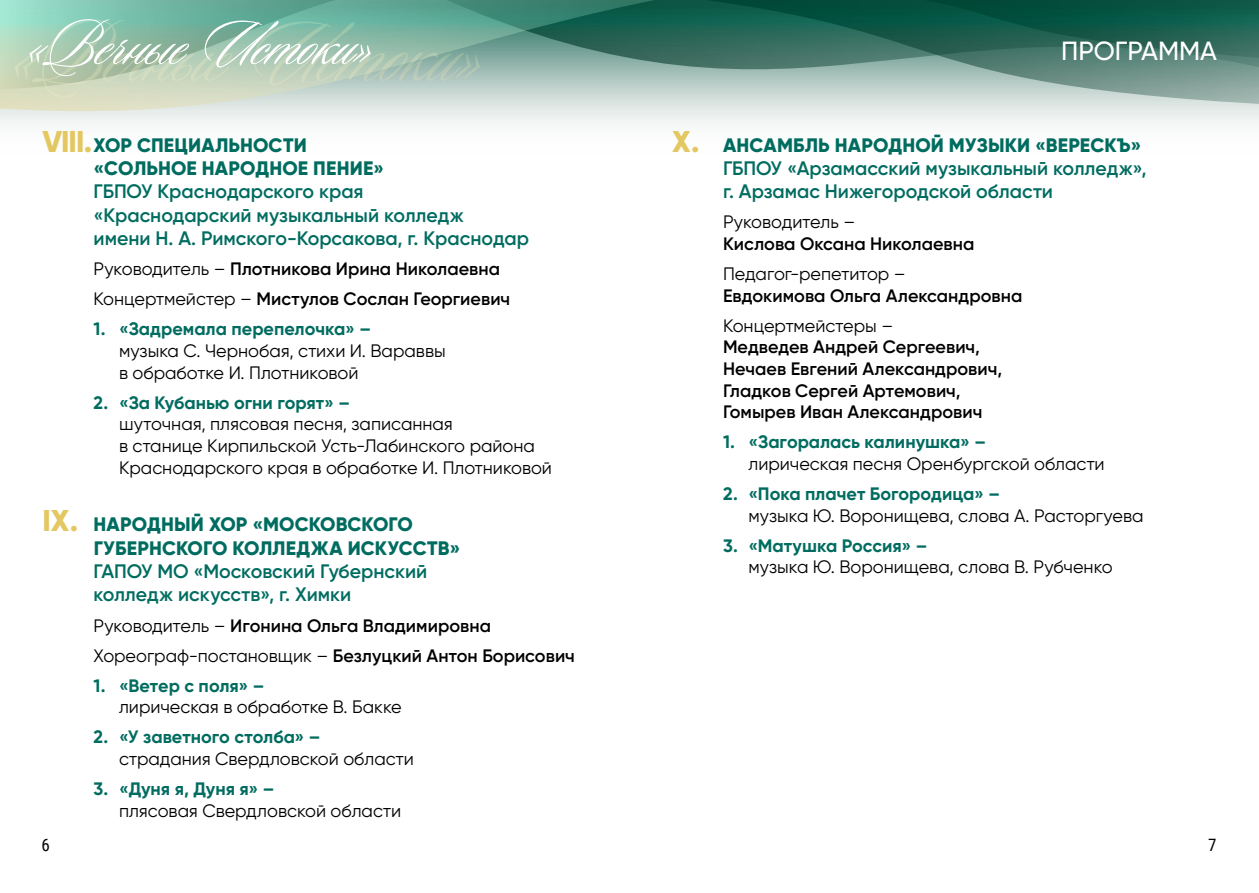
<style>
.page{position:relative;width:1259px;height:893px;background:#fff}
.page>*{position:absolute;margin:0;border:0;box-sizing:border-box;transform-origin:0 0}
.t1{font:500 26.25px "Gilroy";color:#fff}
.t2{font:600 19.5px/23.4px "Gilroy";color:#006c60}
.t3{font:800 19.5px/23.4px "Gilroy";letter-spacing:.005em;color:#006c60}
.t4{font:18px/21.6px "Gilroy";color:#000}
.t5{font:600 18px/21.6px "Gilroy";color:#000}
.t6{font:700 18px "Gilroy";color:#006c60}
.t7{font:16.95px "Roboto Condensed";color:#000}
.s1{font-size:30px;color:#e3c761}
.s2{font-weight:400}
.s3{font-weight:800;font-size:30px;color:#e3c761}
.s4{font-weight:800}
</style>
<div class="page">
<svg style="left:0;top:0;width:1259px;height:125px;background:#81a59b"></svg>
<svg style="left:0;top:0;width:480px;height:97px;background:#a0c6b3"></svg>
<p class="t3" style="left:94px;top:133px;width:292px;text-indent:-51px"><span class="s1">VIII.</span>ХОР СПЕЦИАЛЬНОСТИ «СОЛЬНОЕ НАРОДНОЕ ПЕНИЕ»</p>
<p class="t2" style="left:94px;top:180px;width:437px">ГБПОУ Краснодарского края<br>«Краснодарский музыкальный колледж<br>имени Н. А. Римского-Корсакова, г. Краснодар</p>
<p class="t5" style="left:94px;top:254px;width:418px;line-height:30.2px"><span class="s2">Руководитель –</span> Плотникова Ирина Николаевна<br><span class="s2">Концертмейстер –</span> Мистулов Сослан Георгиевич</p>
<p class="t6" style="left:94px;top:318px;width:279px">1. «Задремала перепелочка» –</p>
<p class="t4" style="left:119px;top:340px;width:328px">музыка С. Чернобая, стихи И. Вараввы в обработке И. Плотниковой</p>
<p class="t6" style="left:94px;top:391px;width:258px">2. «За Кубанью огни горят» –</p>
<p class="t4" style="left:119px;top:413px;width:434px">шуточная, плясовая песня, записанная<br>в станице Кирпильской Усть-Лабинского района<br>Краснодарского края в обработке И. Плотниковой</p>
<p class="t3" style="left:94px;top:513px;width:368px;text-indent:-51px"><span class="s1">IX.</span> НАРОДНЫЙ ХОР «МОСКОВСКОГО<br>ГУБЕРНСКОГО КОЛЛЕДЖА ИСКУССТВ»</p>
<p class="t2" style="left:94px;top:559px;width:335px">ГАПОУ МО «Московский Губернский колледж искусств», г. Химки</p>
<p class="t5" style="left:94px;top:610px;width:483px;line-height:30.2px"><span class="s2">Руководитель –</span> Игонина Ольга Владимировна<br><span class="s2">Хореограф-постановщик –</span> Безлуцкий Антон Борисович</p>
<p class="t6" style="left:94px;top:674px;width:172px">1. «Ветер с поля» –</p>
<p class="t4" style="left:119px;top:696px;width:284px">лирическая в обработке В. Бакке</p>
<p class="t6" style="left:94px;top:726px;width:228px">2. «У заветного столба» –</p>
<p class="t4" style="left:119px;top:748px;width:296px">страдания Свердловской области</p>
<p class="t6" style="left:94px;top:778px;width:182px">3. «Дуня я, Дуня я» –</p>
<p class="t4" style="left:119px;top:799px;width:283px">плясовая Свердловской области</p>
<h1 class="t1" style="left:1061px;top:34px;width:157px">ПРОГРАММА</h1>
<p class="t2" style="left:723px;top:133px;width:425px;text-indent:-51px"><span class="s3">X.</span> <span class="s4">АНСАМБЛЬ НАРОДНОЙ МУЗЫКИ «ВЕРЕСКЪ»<br></span>ГБПОУ «Арзамасский музыкальный колледж», г. Арзамас Нижегородской области</p>
<p class="t4" style="left:723px;top:211px;width:134px">Руководитель –</p>
<p class="t5" style="left:723px;top:233px;width:253px">Кислова Оксана Николаевна</p>
<p class="t4" style="left:723px;top:263px;width:184px">Педагог-репетитор –</p>
<p class="t5" style="left:723px;top:285px;width:301px">Евдокимова Ольга Александровна</p>
<p class="t4" style="left:723px;top:315px;width:172px">Концертмейстеры –</p>
<p class="t5" style="left:723px;top:336px;width:280px">Медведев Андрей Сергеевич,<br>Нечаев Евгений Александрович,<br>Гладков Сергей Артемович,<br>Гомырев Иван Александрович</p>
<p class="t6" style="left:723px;top:431px;width:264px">1. «Загоралась калинушка» –</p>
<p class="t4" style="left:748px;top:453px;width:358px">лирическая песня Оренбургской области</p>
<p class="t6" style="left:723px;top:482px;width:278px">2. «Пока плачет Богородица» –</p>
<p class="t4" style="left:748px;top:504px;width:396px">музыка Ю. Воронищева, слова А. Расторгуева</p>
<p class="t6" style="left:723px;top:534px;width:206px">3. «Матушка Россия» –</p>
<p class="t4" style="left:748px;top:556px;width:366px">музыка Ю. Воронищева, слова В. Рубченко</p>
<p class="t7" style="left:42px;top:833px;width:10px">6</p>
<p class="t7" style="left:1208px;top:833px;width:10px">7</p>
</div>
